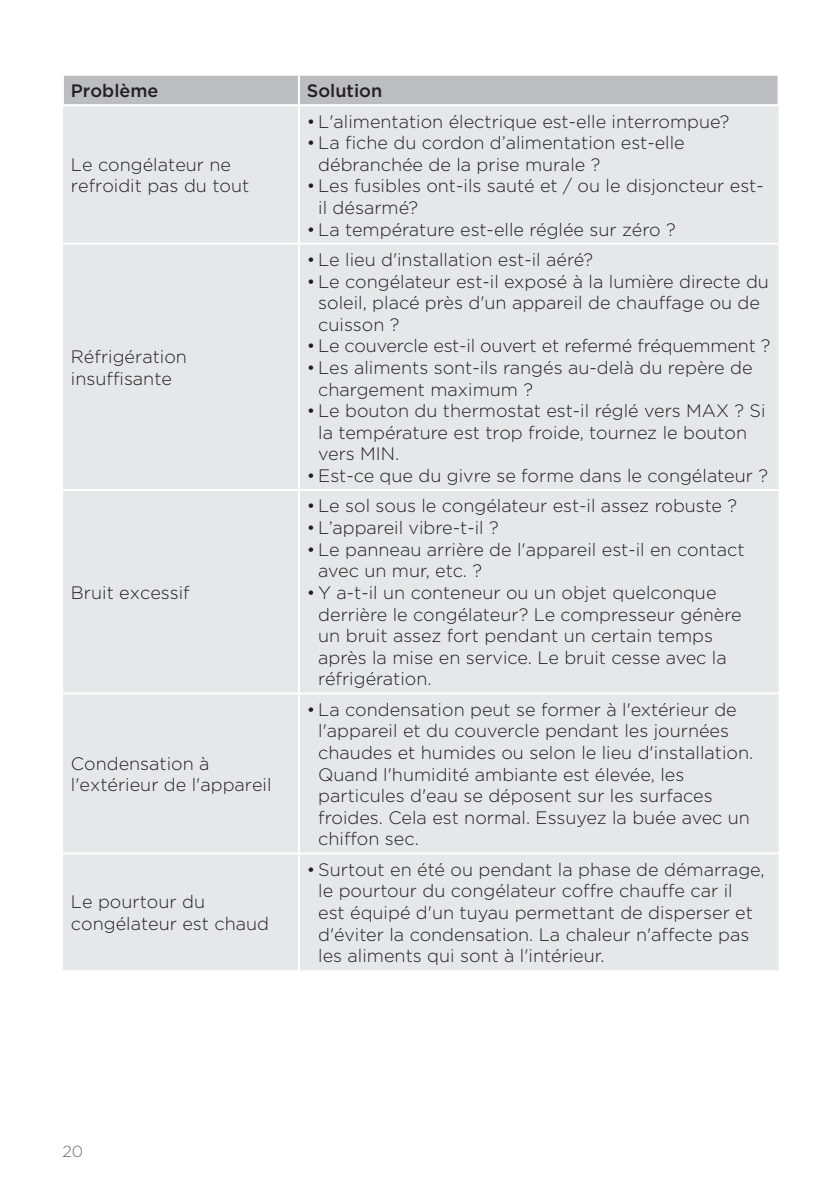
<style>
.page{position:relative;width:840px;height:1191px;background:#fff}
.page>*{position:absolute;margin:0;border:0;box-sizing:border-box;transform-origin:0 0}
.tabele_tekst{font:300 18px/21.6px "Gotham";color:#231f20}
.tabela_tekst{font:500 18px "Gotham";color:#231f20}
.tabele_tekst-2{font:500 18px "Gotham";color:#231f20}
.t1{font:300 16px "Gotham";color:#6c6d70}
</style>
<div class="page">
<div style="left:64px;top:76px;width:713px;height:28px;background:#bcbdc0"></div>
<div style="left:63px;top:106px;width:715px;height:864px;background:#e6e7e9"></div>
<hr style="left:298px;top:76px;width:2px;height:28px;background:#fff">
<hr style="left:298px;top:106px;width:2px;height:137px;background:#fff">
<hr style="left:298px;top:245px;width:2px;height:244px;background:#fff">
<hr style="left:63px;top:489px;width:236px;height:2px;background:#fff">
<hr style="left:299px;top:489px;width:479px;height:2px;background:#fff">
<hr style="left:298px;top:491px;width:2px;height:201px;background:#fff">
<hr style="left:63px;top:692px;width:236px;height:2px;background:#fff">
<hr style="left:299px;top:692px;width:479px;height:2px;background:#fff">
<hr style="left:298px;top:694px;width:2px;height:158px;background:#fff">
<hr style="left:298px;top:854px;width:2px;height:116px;background:#fff">
<hr style="left:63px;top:243px;width:236px;height:2px;background:#fff">
<hr style="left:299px;top:243px;width:479px;height:2px;background:#fff">
<hr style="left:63px;top:852px;width:236px;height:2px;background:#fff">
<hr style="left:299px;top:852px;width:479px;height:2px;background:#fff">
<p class="tabela_tekst" style="left:71px;top:79px;width:89px">Problème</p>
<p class="tabele_tekst-2" style="left:307px;top:79px;width:77px">Solution</p>
<p class="tabele_tekst" style="left:71px;top:153px;width:180px">Le congélateur ne refroidit pas du tout</p>
<p class="tabele_tekst" style="left:71px;top:345px;width:117px">Réfrigération insuffisante</p>
<p class="tabele_tekst" style="left:71px;top:581px;width:120px">Bruit excessif</p>
<p class="tabele_tekst" style="left:71px;top:752px;width:202px">Condensation à l'extérieur de l'appareil</p>
<p class="tabele_tekst" style="left:71px;top:890px;width:200px">Le pourtour du congélateur est chaud</p>
<p class="tabele_tekst" style="left:307px;top:110px;width:424px">• L'alimentation électrique est-elle interrompue?</p>
<p class="tabele_tekst" style="left:318px;top:131px;width:368px;text-indent:-11px">• La fiche du cordon d’alimentation est-elle débranchée de la prise murale ?</p>
<p class="tabele_tekst" style="left:318px;top:175px;width:446px;text-indent:-11px">• Les fusibles ont-ils sauté et / ou le disjoncteur est&shy;il désarmé?</p>
<p class="tabele_tekst" style="left:307px;top:218px;width:370px">• La température est-elle réglée sur zéro ?</p>
<p class="tabele_tekst" style="left:307px;top:248px;width:287px">• Le lieu d'installation est-il aéré?</p>
<p class="tabele_tekst" style="left:318px;top:270px;width:452px;text-indent:-11px">• Le congélateur est-il exposé à la lumière directe du soleil, placé près d'un appareil de chauffage ou de cuisson ?</p>
<p class="tabele_tekst" style="left:307px;top:335px;width:465px">• Le couvercle est-il ouvert et refermé fréquemment ?</p>
<p class="tabele_tekst" style="left:318px;top:356px;width:435px;text-indent:-11px">• Les aliments sont-ils rangés au-delà du repère de chargement maximum ?</p>
<p class="tabele_tekst" style="left:318px;top:399px;width:448px;text-indent:-11px">• Le bouton du thermostat est-il réglé vers MAX ? Si la température est trop froide, tournez le bouton vers MIN.</p>
<p class="tabele_tekst" style="left:307px;top:464px;width:462px">• Est-ce que du givre se forme dans le congélateur ?</p>
<p class="tabele_tekst" style="left:307px;top:495px;width:431px">• Le sol sous le congélateur est-il assez robuste ?</p>
<p class="tabele_tekst" style="left:307px;top:516px;width:193px">• L’appareil vibre-t-il ?</p>
<p class="tabele_tekst" style="left:318px;top:538px;width:427px;text-indent:-11px">• Le panneau arrière de l'appareil est-il en contact avec un mur, etc. ?</p>
<p class="tabele_tekst" style="left:318px;top:581px;width:424px;text-indent:-11px">• Y a-t-il un conteneur ou un objet quelconque derrière le congélateur? Le compresseur génère un bruit assez fort pendant un certain temps après la mise en service. Le bruit cesse avec la réfrigération.</p>
<p class="tabele_tekst" style="left:318px;top:698px;width:436px;text-indent:-11px">• La condensation peut se former à l'extérieur de l'appareil et du couvercle pendant les journées chaudes et humides ou selon le lieu d'installation.<br>Quand l'humidité ambiante est élevée, les particules d'eau se déposent sur les surfaces froides. Cela est normal. Essuyez la buée avec un chiffon sec.</p>
<p class="tabele_tekst" style="left:318px;top:858px;width:447px;text-indent:-11px">• Surtout en été ou pendant la phase de démarrage, le pourtour du congélateur coffre chauffe car il<br>est équipé d'un tuyau permettant de disperser et d'éviter la condensation. La chaleur n'affecte pas les aliments qui sont à l'intérieur.</p>
<p class="t1" style="left:62px;top:1140px;width:22px">20</p>
</div>
